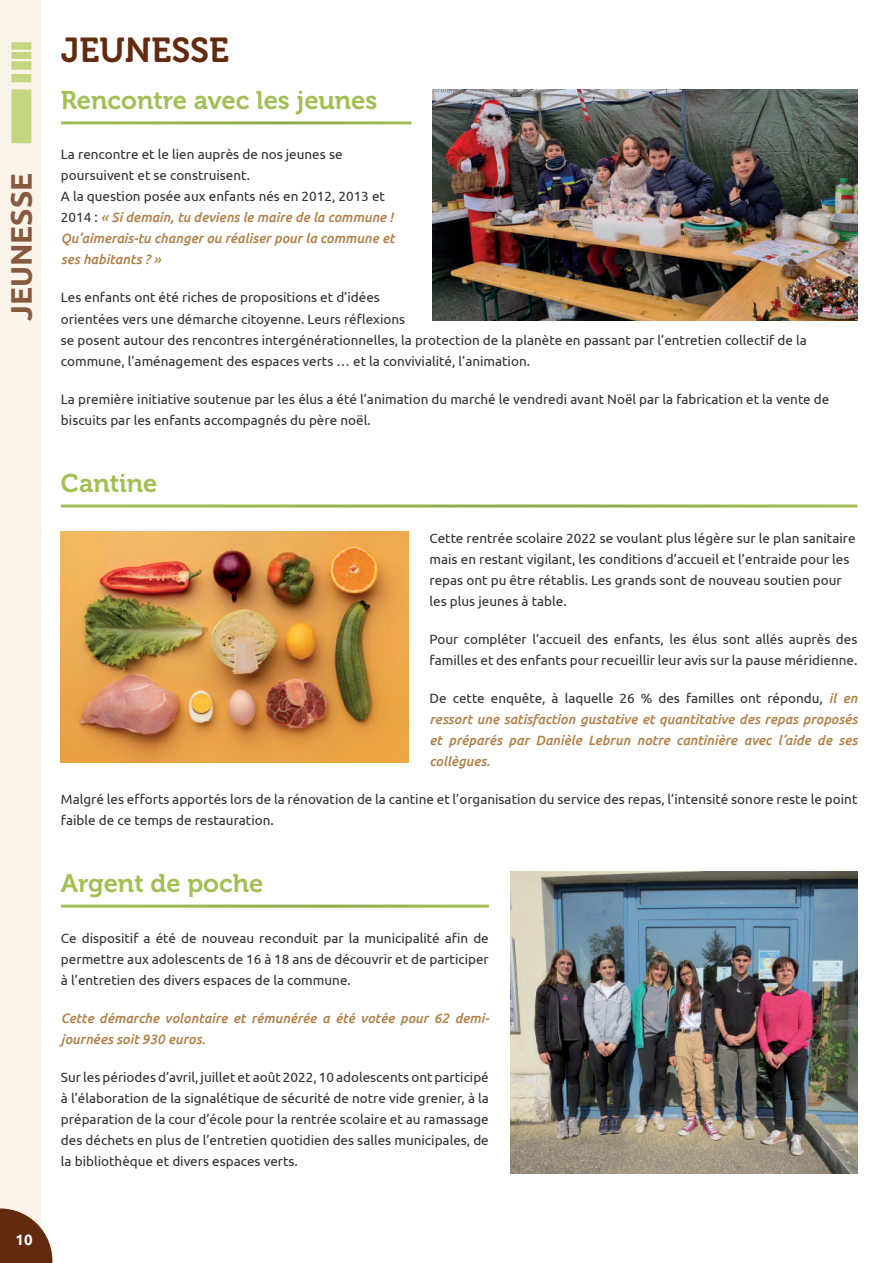
<style>
.page{position:relative;width:893px;height:1263px;background:#fff}
.page>*{position:absolute;margin:0;border:0;box-sizing:border-box;transform-origin:0 0}
.t1{font:34.5px "Museo 700";color:#622b0f}
.t2{font:700 29.7px "Ubuntu";color:#86593f}
.t3{font:25.5px "Museo 700";color:#a2bf53}
.t4{font:700 15px "Ubuntu";color:#fff}
.t5{font:13.5px/21px "Ubuntu";color:#312f30}
.t6{font:italic 500 13.5px/21px "Ubuntu";color:#b18049;text-align:justify}
.s1{font-weight:500;font-style:italic;color:#b18049}
.s2{font-weight:400;font-style:normal;color:#312f30}
</style>
<div class="page">
<div style="left:0;top:0;width:41px;height:1263px;background:#f9f3e9"></div>
<svg style="left:0;top:1208px;width:52px;height:55px"></svg>
<svg style="left:11px;top:42px;width:20px;height:101px;background:#cddb91"></svg>
<img style="left:433px;top:89px;width:424px;height:231px">
<img style="left:510px;top:872px;width:347px;height:302px">
<img style="left:61px;top:531px;width:347px;height:231px">
<h2 class="t2" style="left:3px;top:321px;width:150px;rotate:-90deg">JEUNESSE</h2>
<p class="t4" style="left:16px;top:1230px;width:19px">10</p>
<h1 class="t1" style="left:61px;top:31px;width:170px">JEUNESSE</h1>
<h3 class="t3" style="left:61px;top:86px;width:318px">Rencontre avec les jeunes</h3>
<p class="t5" style="left:61px;top:144px;width:335px">La rencontre et le lien auprès de nos jeunes se poursuivent et se construisent.<br>A la question posée aux enfants nés en 2012, 2013 et 2014 : <span class="s1">« Si demain, tu deviens le maire de la commune !<br>Qu’aimerais-tu changer ou réaliser pour la commune et ses habitants ? »</span></p>
<p class="t5" style="left:61px;top:287px;width:747px">Les enfants ont été riches de propositions et d’idées<br>orientées vers une démarche citoyenne. Leurs réflexions<br>se posent autour des rencontres intergénérationnelles, la protection de la planète en passant par l’entretien collectif de la commune, l’aménagement des espaces verts … et la convivialité, l’animation.</p>
<p class="t5" style="left:61px;top:388px;width:770px">La première initiative soutenue par les élus a été l’animation du marché le vendredi avant Noël par la fabrication et la vente de biscuits par les enfants accompagnés du père noël.</p>
<h3 class="t3" style="left:61px;top:469px;width:98px">Cantine</h3>
<p class="t5" style="left:430px;top:527px;width:428px">Cette rentrée scolaire 2022 se voulant plus légère sur le plan sanitaire mais en restant vigilant, les conditions d’accueil et l’entraide pour les repas ont pu être rétablis. Les grands sont de nouveau soutien pour les plus jeunes à table.</p>
<p class="t5" style="left:430px;top:628px;width:429px">Pour compléter l’accueil des enfants, les élus sont allés auprès des familles et des enfants pour recueillir leur avis sur la pause méridienne.</p>
<p class="t6" style="left:430px;top:687px;width:429px"><span class="s2">De cette enquête, à laquelle 26 % des familles ont répondu,</span> il en ressort une satisfaction gustative et quantitative des repas proposés et préparés par Danièle Lebrun notre cantinière avec l’aide de ses collègues.</p>
<p class="t5" style="left:61px;top:788px;width:798px">Malgré les efforts apportés lors de la rénovation de la cantine et l’organisation du service des repas, l’intensité sonore reste le point faible de ce temps de restauration.</p>
<h3 class="t3" style="left:61px;top:869px;width:204px">Argent de poche</h3>
<p class="t5" style="left:61px;top:927px;width:429px;text-align:justify">Ce dispositif a été de nouveau reconduit par la municipalité afin de permettre aux adolescents de 16 à 18 ans de découvrir et de participer à l’entretien des divers espaces de la commune.</p>
<p class="t6" style="left:61px;top:1007px;width:430px">Cette démarche volontaire et rémunérée a été votée pour 62 demi&shy;journées soit 930 euros.</p>
<p class="t5" style="left:61px;top:1066px;width:429px;text-align:justify">Sur les périodes d’avril, juillet et août 2022, 10 adolescents ont participé à l’élaboration de la signalétique de sécurité de notre vide grenier, à la préparation de la cour d’école pour la rentrée scolaire et au ramassage des déchets en plus de l’entretien quotidien des salles municipales, de la bibliothèque et divers espaces verts.</p>
</div>
